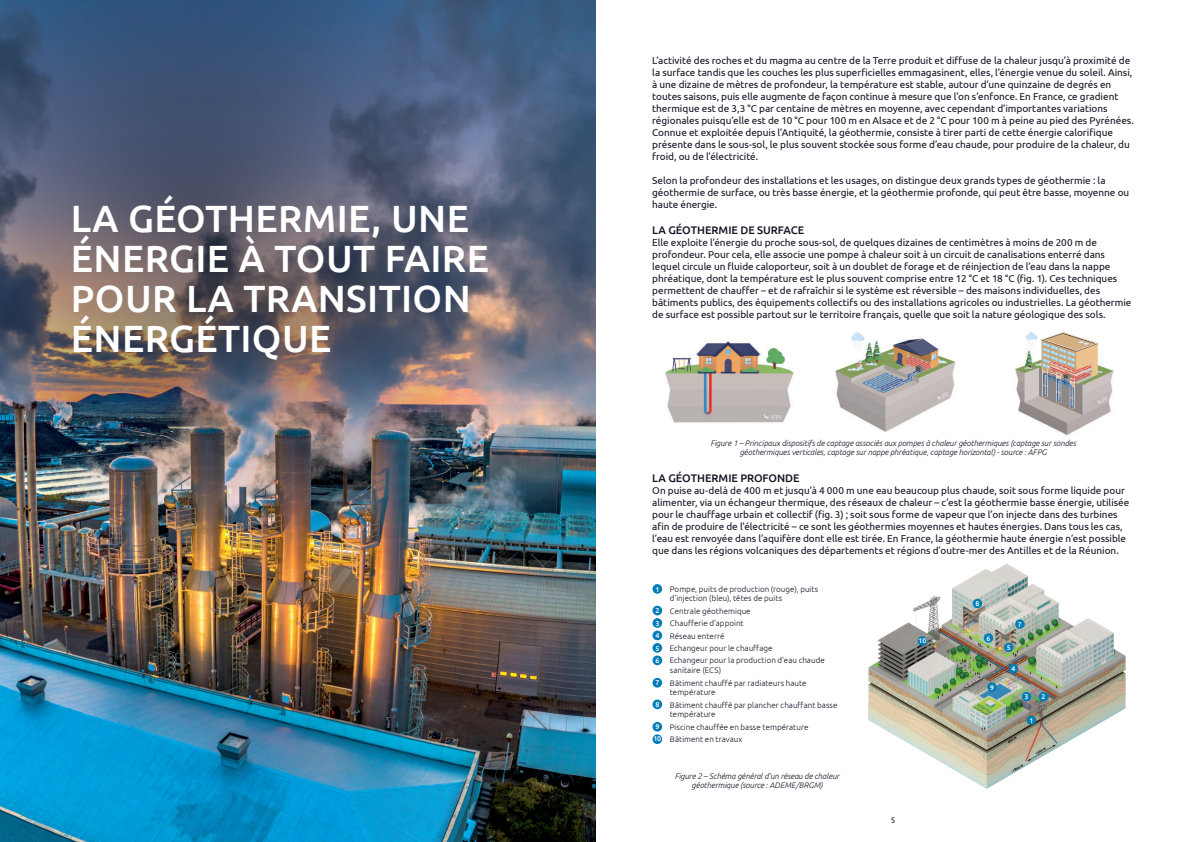
<style>
.page{position:relative;width:1191px;height:842px;background:#fff}
.page>*{position:absolute;margin:0;border:0;box-sizing:border-box;transform-origin:0 0}
.t1{font:500 38px/40px "Ubuntu";letter-spacing:.01em;color:#fff}
.t2{font:500 11px "Ubuntu";color:#121423}
.t3{font:10px/12px "Ubuntu";letter-spacing:-.005em;color:#121423}
.t4{font:300 8px/12.4px "Ubuntu";letter-spacing:.005em;color:#121423}
.t5{font:italic 300 8px/9px "Ubuntu";letter-spacing:-.005em;color:#121423;text-align:center}
.t6{font:8px "Ubuntu";color:#121423}
.t7{font:500 7px/12.4px "Ubuntu";color:#fff;text-align:justify}
.t8{font:500 6.9px "Ubuntu";color:#fff}
</style>
<div class="page">
<img style="left:0;top:0;width:595px;height:842px">
<img style="left:0;top:0;width:505px;height:538px">
<img style="left:1015px;top:332px;width:99px;height:103px">
<img style="left:1024px;top:396px;width:58px;height:27px">
<img style="left:1024px;top:368px;width:15px;height:34px">
<img style="left:1052px;top:373px;width:30px;height:32px">
<img style="left:1056px;top:372px;width:5px;height:29px">
<svg style="left:1056px;top:401px;width:5px;height:3px"></svg>
<img style="left:1069px;top:378px;width:5px;height:29px">
<img style="left:1042px;top:369px;width:5px;height:26px">
<svg style="left:1042px;top:395px;width:5px;height:3px"></svg>
<img style="left:1062px;top:352px;width:35px;height:22px">
<img style="left:1041px;top:332px;width:56px;height:11px">
<img style="left:1089px;top:343px;width:8px;height:9px">
<img style="left:1041px;top:339px;width:21px;height:13px">
<img style="left:1043px;top:333px;width:19px;height:7px">
<img style="left:1062px;top:333px;width:33px;height:11px">
<svg style="left:1042px;top:341px;width:47px;height:28px"></svg>
<img style="left:836px;top:332px;width:120px;height:100px">
<img style="left:835px;top:346px;width:120px;height:47px">
<img style="left:851px;top:383px;width:68px;height:15px">
<img style="left:851px;top:364px;width:68px;height:19px">
<img style="left:893px;top:356px;width:44px;height:16px">
<img style="left:897px;top:376px;width:16px;height:1px">
<img style="left:897px;top:366px;width:33px;height:10px">
<img style="left:909px;top:356px;width:21px;height:7px">
<svg style="left:897px;top:366px;width:9px;height:5px"></svg>
<img style="left:893px;top:356px;width:28px;height:1px">
<img style="left:906px;top:339px;width:32px;height:17px">
<img style="left:893px;top:344px;width:28px;height:12px">
<svg style="left:931px;top:353px;width:5px;height:8px"></svg>
<img style="left:665px;top:340px;width:129px;height:83px">
<svg style="left:773px;top:359px;width:3px;height:10px"></svg>
<img style="left:868px;top:564px;width:258px;height:224px">
<div style="left:1026px;top:715px;width:10px;height:10px;background:#007cb6;border-radius:50%"></div>
<div style="left:1038px;top:692px;width:10px;height:9px;background:#007cb6;border-radius:50%"></div>
<div style="left:1021px;top:692px;width:10px;height:9px;background:#007cb6;border-radius:50%"></div>
<div style="left:1008px;top:664px;width:10px;height:9px;background:#007cb6;border-radius:50%"></div>
<div style="left:1004px;top:643px;width:9px;height:9px;background:#007cb6;border-radius:50%"></div>
<svg style="left:983px;top:633px;width:10px;height:10px"></svg>
<div style="left:1015px;top:619px;width:9px;height:10px;background:#007cb6;border-radius:50%"></div>
<div style="left:972px;top:599px;width:10px;height:9px;background:#007cb6;border-radius:50%"></div>
<div style="left:987px;top:682px;width:9px;height:10px;background:#007cb6;border-radius:50%"></div>
<div style="left:917px;top:636px;width:10px;height:10px;background:#007cb6;border-radius:50%"></div>
<div style="left:652px;top:584px;width:10px;height:10px;background:#007cb6;border-radius:50%"></div>
<div style="left:652px;top:606px;width:10px;height:9px;background:#007cb6;border-radius:50%"></div>
<div style="left:652px;top:618px;width:10px;height:10px;background:#007cb6;border-radius:50%"></div>
<div style="left:652px;top:631px;width:10px;height:9px;background:#007cb6;border-radius:50%"></div>
<div style="left:652px;top:643px;width:10px;height:10px;background:#007cb6;border-radius:50%"></div>
<div style="left:652px;top:655px;width:10px;height:10px;background:#007cb6;border-radius:50%"></div>
<div style="left:652px;top:678px;width:10px;height:9px;background:#007cb6;border-radius:50%"></div>
<svg style="left:652px;top:699px;width:10px;height:10px"></svg>
<div style="left:652px;top:722px;width:10px;height:9px;background:#007cb6;border-radius:50%"></div>
<div style="left:652px;top:734px;width:10px;height:10px;background:#007cb6;border-radius:50%"></div>
<h1 class="t1" style="left:71px;top:197px;width:419px">LA GÉOTHERMIE, UNE<br>ÉNERGIE À TOUT FAIRE<br>POUR LA TRANSITION<br>ÉNERGÉTIQUE</h1>
<p class="t3" style="left:652px;top:55px;width:483px">L’activité des roches et du magma au centre de la Terre produit et diffuse de la chaleur jusqu’à proximité de la surface tandis que les couches les plus superficielles emmagasinent, elles, l’énergie venue du soleil. Ainsi, à une dizaine de mètres de profondeur, la température est stable, autour d’une quinzaine de degrés en toutes saisons, puis elle augmente de façon continue à mesure que l’on s’enfonce. En France, ce gradient thermique est de 3,3 °C par centaine de mètres en moyenne, avec cependant d’importantes variations régionales puisqu’elle est de 10 °C pour 100 m en Alsace et de 2 °C pour 100 m à peine au pied des Pyrénées.<br>Connue et exploitée depuis l’Antiquité, la géothermie, consiste à tirer parti de cette énergie calorifique présente dans le sous-sol, le plus souvent stockée sous forme d’eau chaude, pour produire de la chaleur, du froid, ou de l’électricité.</p>
<p class="t3" style="left:652px;top:175px;width:478px">Selon la profondeur des installations et les usages, on distingue deux grands types de géothermie : la géothermie de surface, ou très basse énergie, et la géothermie profonde, qui peut être basse, moyenne ou haute énergie.</p>
<p class="t2" style="left:652px;top:223px;width:153px">LA GÉOTHERMIE DE SURFACE</p>
<p class="t3" style="left:652px;top:236px;width:481px">Elle exploite l’énergie du proche sous-sol, de quelques dizaines de centimètres à moins de 200 m de profondeur. Pour cela, elle associe une pompe à chaleur soit à un circuit de canalisations enterré dans lequel circule un fluide caloporteur, soit à un doublet de forage et de réinjection de l’eau dans la nappe phréatique, dont la température est le plus souvent comprise entre 12 °C et 18 °C (fig. 1). Ces techniques permettent de chauffer – et de rafraîchir si le système est réversible – des maisons individuelles, des bâtiments publics, des équipements collectifs ou des installations agricoles ou industrielles. La géothermie de surface est possible partout sur le territoire français, quelle que soit la nature géologique des sols.</p>
<p class="t5" style="left:710px;top:438px;width:367px">Figure 1 – Principaux dispositifs de captage associés aux pompes à chaleur géothermiques (captage sur sondes géothermiques verticales, captage sur nappe phréatique, captage horizontal) - source : AFPG</p>
<p class="t2" style="left:652px;top:471px;width:149px">LA GÉOTHERMIE PROFONDE</p>
<p class="t3" style="left:652px;top:484px;width:479px">On puise au-delà de 400 m et jusqu’à 4 000 m une eau beaucoup plus chaude, soit sous forme liquide pour alimenter, via un échangeur thermique, des réseaux de chaleur – c’est la géothermie basse énergie, utilisée pour le chauffage urbain et collectif (fig. 3) ; soit sous forme de vapeur que l’on injecte dans des turbines afin de produire de l’électricité – ce sont les géothermies moyennes et hautes énergies. Dans tous les cas, l’eau est renvoyée dans l’aquifère dont elle est tirée. En France, la géothermie haute énergie n’est possible que dans les régions volcaniques des départements et régions d’outre-mer des Antilles et de la Réunion.</p>
<p class="t7" style="left:655px;top:583px;width:5px">1</p>
<p class="t7" style="left:655px;top:604px;width:5px">2<br>3<br>4<br>5<br>6</p>
<p class="t7" style="left:655px;top:676px;width:5px">7</p>
<p class="t7" style="left:655px;top:698px;width:5px">8</p>
<p class="t7" style="left:653px;top:721px;width:9px;line-height:11.7px">9<br>10</p>
<p class="t4" style="left:670px;top:584px;width:150px;line-height:9.6px">Pompe, puits de production (rouge), puits d'injection (bleu), têtes de puits</p>
<p class="t4" style="left:670px;top:604px;width:156px">Centrale géothemique<br>Chaufferie d'appoint<br>Réseau enterré<br>Echangeur pour le chauffage<br>Echangeur pour la production d'eau chaude</p>
<p class="t4" style="left:670px;top:664px;width:138px">sanitaire (ECS)<br>Bâtiment chauffé par radiateurs haute</p>
<p class="t4" style="left:670px;top:686px;width:169px">température<br>Bâtiment chauffé par plancher chauffant basse</p>
<p class="t4" style="left:670px;top:708px;width:140px">température<br>Piscine chauffée en basse température<br>Bâtiment en travaux</p>
<p class="t5" style="left:675px;top:771px;width:166px">Figure 2 – Schéma général d’un réseau de chaleur géothermique (source : ADEME/BRGM)</p>
<p class="t8" style="left:918px;top:636px;width:9px">10</p>
<p class="t6" style="left:891px;top:815px;width:6px">5</p>
<p class="t8" style="left:975px;top:599px;width:5px">8</p>
<p class="t8" style="left:986px;top:634px;width:5px">6</p>
<p class="t8" style="left:990px;top:683px;width:5px">9</p>
<p class="t8" style="left:1006px;top:643px;width:5px">5</p>
<p class="t8" style="left:1018px;top:620px;width:5px">7</p>
<p class="t8" style="left:1011px;top:664px;width:5px">4</p>
<p class="t8" style="left:1024px;top:692px;width:5px">3</p>
<p class="t8" style="left:1041px;top:692px;width:5px">2</p>
<p class="t8" style="left:1029px;top:716px;width:5px">1</p>
</div>
